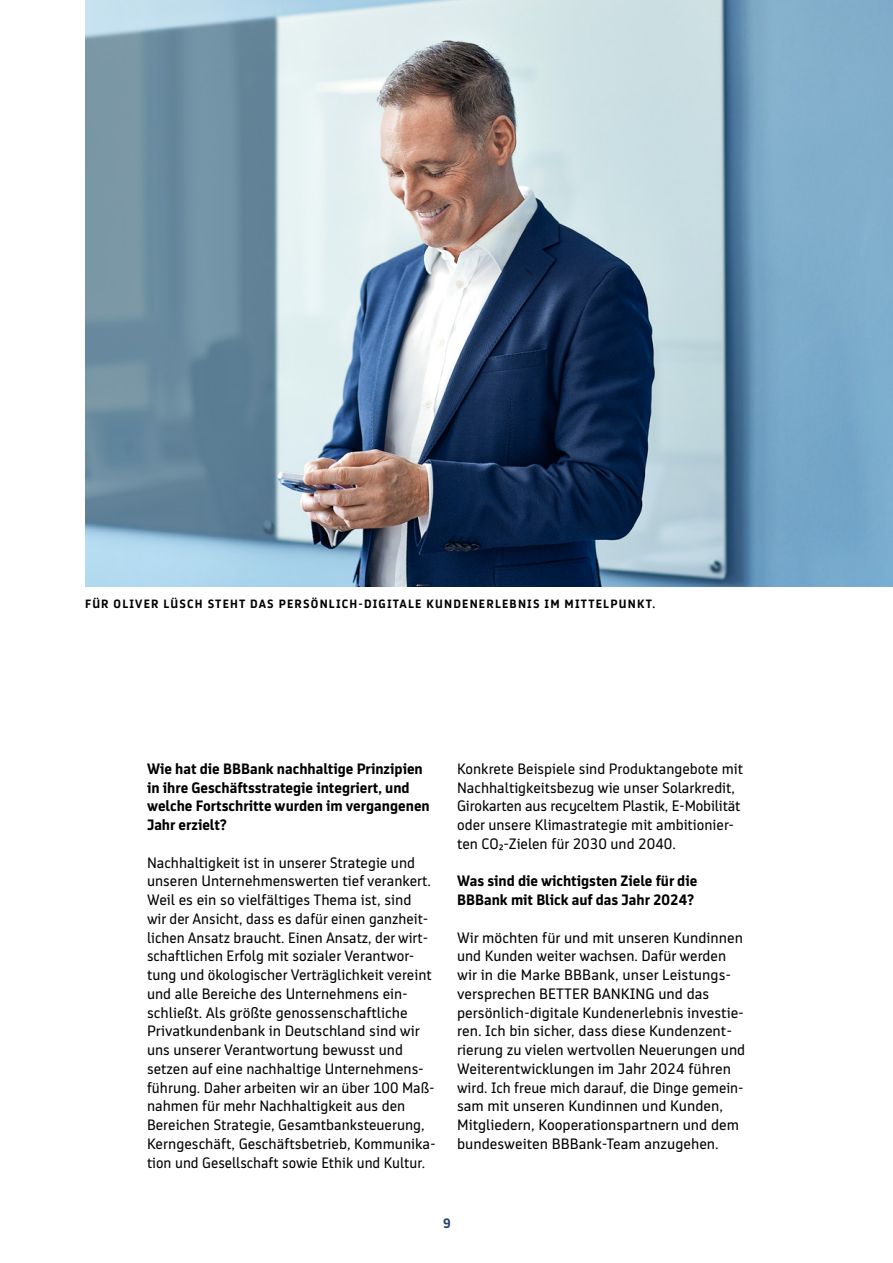
<style>
.page{position:relative;width:893px;height:1263px;background:#fff}
.page>*{position:absolute;margin:0;border:0;box-sizing:border-box;transform-origin:0 0}
.t1{font:15px/18.8px "BB Bank Type";color:#000}
.t2{font:700 15px/18.8px "BB Bank Type";color:#000}
.t3{font:700 13.5px "BB Bank Type";color:#254572}
.t4{font:700 12px "BB Bank Type";letter-spacing:.1em;color:#000}
</style>
<div class="page">
<img style="left:85px;top:0;width:808px;height:586px">
<p class="t4" style="left:85px;top:597px;width:572px">FÜR OLIVER LÜSCH STEHT DAS PERSÖNLICH-DIGITALE KUNDENERLEBNIS IM MITTELPUNKT.</p>
<p class="t2" style="left:147px;top:759px;width:284px">Wie hat die BBBank nachhaltige Prinzipien in ihre Geschäftsstrategie integriert, und welche Fortschritte wurden im vergangenen Jahr erzielt?</p>
<p class="t1" style="left:147px;top:853px;width:290px">Nachhaltigkeit ist in unserer Strategie und unseren Unternehmenswerten tief verankert.<br>Weil es ein so vielfältiges Thema ist, sind<br>wir der Ansicht, dass es dafür einen ganzheit&shy;lichen Ansatz braucht. Einen Ansatz, der wirt&shy;schaftlichen Erfolg mit sozialer Verantwor&shy;tung und ökologischer Verträglichkeit vereint und alle Bereiche des Unternehmens ein&shy;schließt. Als größte genossenschaftliche Privatkundenbank in Deutschland sind wir uns unserer Verantwortung bewusst und setzen auf eine nachhaltige Unternehmens&shy;führung. Daher arbeiten wir an über 100 Maß&shy;nahmen für mehr Nachhaltigkeit aus den Bereichen Strategie, Gesamtbanksteuerung, Kerngeschäft, Geschäftsbetrieb, Kommunika&shy;tion und Gesellschaft sowie Ethik und Kultur.</p>
<p class="t1" style="left:457px;top:759px;width:288px">Konkrete Beispiele sind Produktangebote mit Nachhaltigkeitsbezug wie unser Solarkredit, Girokarten aus recyceltem Plastik, E-Mobilität oder unsere Klimastrategie mit ambitionier&shy;ten CO²-Zielen für 2030 und 2040.</p>
<p class="t2" style="left:457px;top:872px;width:242px">Was sind die wichtigsten Ziele für die<br>BBBank mit Blick auf das Jahr 2024?</p>
<p class="t1" style="left:457px;top:928px;width:290px">Wir möchten für und mit unseren Kundinnen und Kunden weiter wachsen. Dafür werden wir in die Marke BBBank, unser Leistungs&shy;versprechen BETTER BANKING und das persönlich-digitale Kundenerlebnis investie&shy;ren. Ich bin sicher, dass diese Kundenzent&shy;rierung zu vielen wertvollen Neuerungen und Weiterentwicklungen im Jahr 2024 führen wird. Ich freue mich darauf, die Dinge gemein&shy;sam mit unseren Kundinnen und Kunden, Mitgliedern, Kooperationspartnern und dem bundesweiten BBBank-Team anzugehen.</p>
<p class="t3" style="left:443px;top:1215px;width:9px">9</p>
</div>
